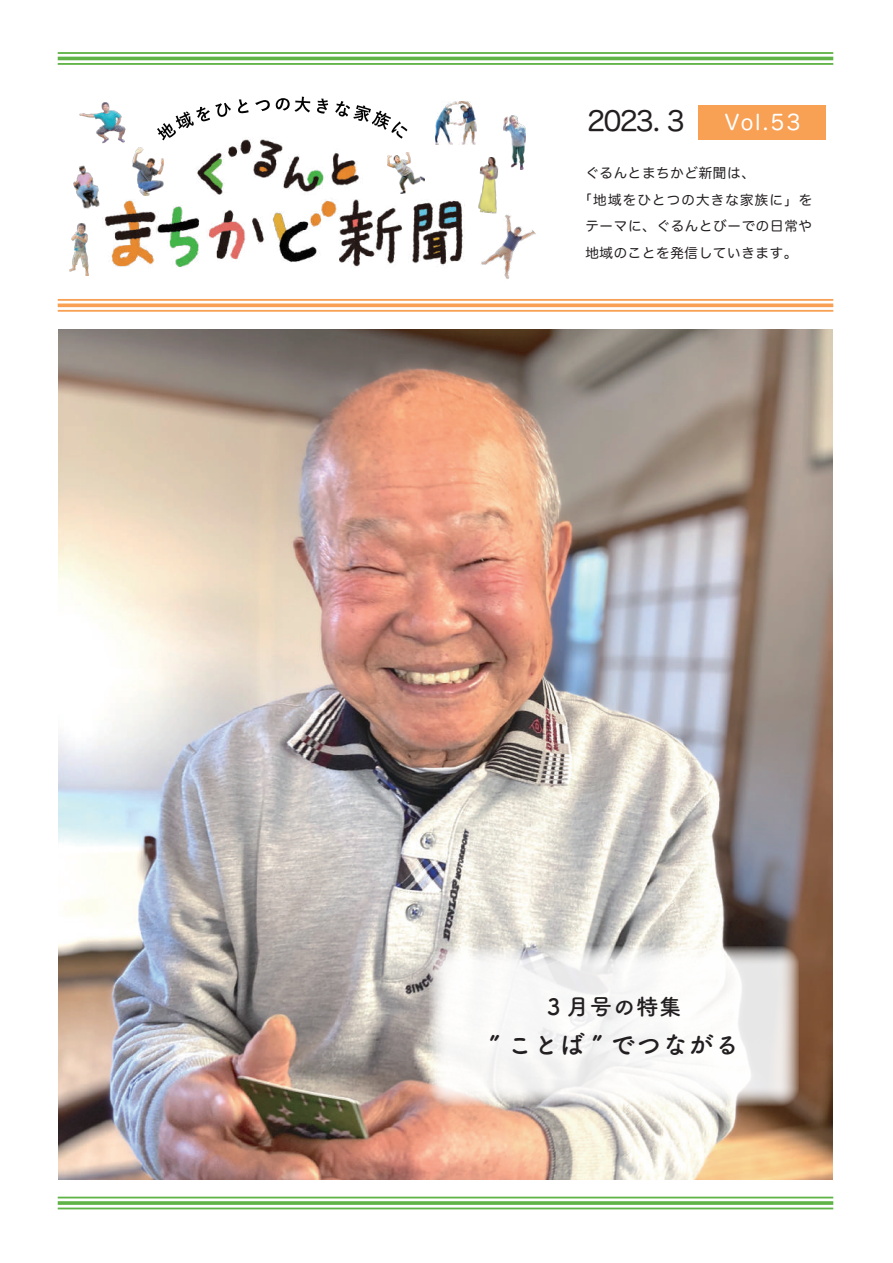
<style>
.page{position:relative;width:893px;height:1263px;background:#fff}
.page>*{position:absolute;margin:0;border:0;box-sizing:border-box;transform-origin:0 0}
.t1{font:27px "Hira Maru Pro N W4";color:#231f20}
.t2{font:25.5px "Tsuku A Rd Gothic Std B";letter-spacing:.025em;color:#231f20}
.t3{font:22.5px "Tsuku A Rd Gothic Std B";letter-spacing:.025em;color:#231f20}
.t4{font:21px "Hira Maru Pro N W4";color:#fff}
.t5{font:13.5px "Hira Maru Pro N W4";letter-spacing:.055em;color:#231f20}
.t6{font:13.5px "Hira Maru Pro N W4";letter-spacing:.085em;color:#231f20}
</style>
<div class="page">
<img style="left:102px;top:193px;width:363px;height:74px">
<svg style="left:157px;top:103px;width:74px;height:37px"></svg>
<svg style="left:238px;top:99px;width:11px;height:15px"></svg>
<svg style="left:255px;top:100px;width:15px;height:11px"></svg>
<svg style="left:276px;top:97px;width:34px;height:15px"></svg>
<svg style="left:317px;top:99px;width:11px;height:15px"></svg>
<svg style="left:335px;top:101px;width:72px;height:38px"></svg>
<img style="left:79px;top:102px;width:47px;height:42px">
<img style="left:69px;top:223px;width:20px;height:52px">
<img style="left:435px;top:101px;width:41px;height:44px">
<img style="left:503px;top:115px;width:22px;height:54px">
<img style="left:497px;top:214px;width:39px;height:37px">
<img style="left:481px;top:251px;width:19px;height:14px">
<img style="left:500px;top:246px;width:36px;height:33px">
<img style="left:133px;top:148px;width:30px;height:48px">
<img style="left:387px;top:153px;width:38px;height:40px">
<img style="left:73px;top:165px;width:20px;height:40px">
<img style="left:83px;top:205px;width:17px;height:4px">
<img style="left:93px;top:180px;width:7px;height:25px">
<img style="left:478px;top:157px;width:18px;height:55px">
<img style="left:480px;top:212px;width:16px;height:2px">
<img style="left:496px;top:165px;width:3px;height:48px">
<img style="left:190px;top:132px;width:177px;height:73px">
<div style="left:699px;top:105px;width:127px;height:34px;background:#f8a053"></div>
<img style="left:59px;top:329px;width:773px;height:850px">
<svg style="left:429px;top:946px;width:370px;height:160px;fill:#f7f7f6"></svg>
<hr style="left:58px;top:52px;width:775px;height:2px;background:#60b346">
<hr style="left:58px;top:57px;width:775px;height:3px;background:#60b346">
<hr style="left:58px;top:63px;width:775px;height:2px;background:#60b346">
<hr style="left:58px;top:1197px;width:775px;height:1px;background:#60b346">
<svg style="left:58px;top:1201px;width:775px;height:4px;background:#6db955"></svg>
<hr style="left:58px;top:1207px;width:775px;height:2px;background:#60b346">
<hr style="left:58px;top:299px;width:775px;height:2px;background:#f8a053">
<svg style="left:58px;top:303px;width:775px;height:4px;background:#f8ac69"></svg>
<hr style="left:58px;top:310px;width:775px;height:2px;background:#f8a053">
<h1 class="t1" style="left:588px;top:98px;width:99px">2023. 3</h1>
<p class="t5" style="left:585px;top:161px;width:171px">ぐるんとまちかど新聞は、</p>
<p class="t6" style="left:579px;top:188px;width:235px">「地域をひとつの大きな家族に」を</p>
<p class="t5" style="left:585px;top:215px;width:228px">テーマに、ぐるんとびーでの日常や</p>
<p class="t5" style="left:585px;top:241px;width:213px">地域のことを発信していきます。</p>
<h3 class="t4" style="left:724px;top:104px;width:77px">Vol.53</h3>
<h3 class="t3" style="left:547px;top:989px;width:136px">3 月号の特集</h3>
<h2 class="t2" style="left:489px;top:1025px;width:252px">” ことば ” でつながる</h2>
</div>
